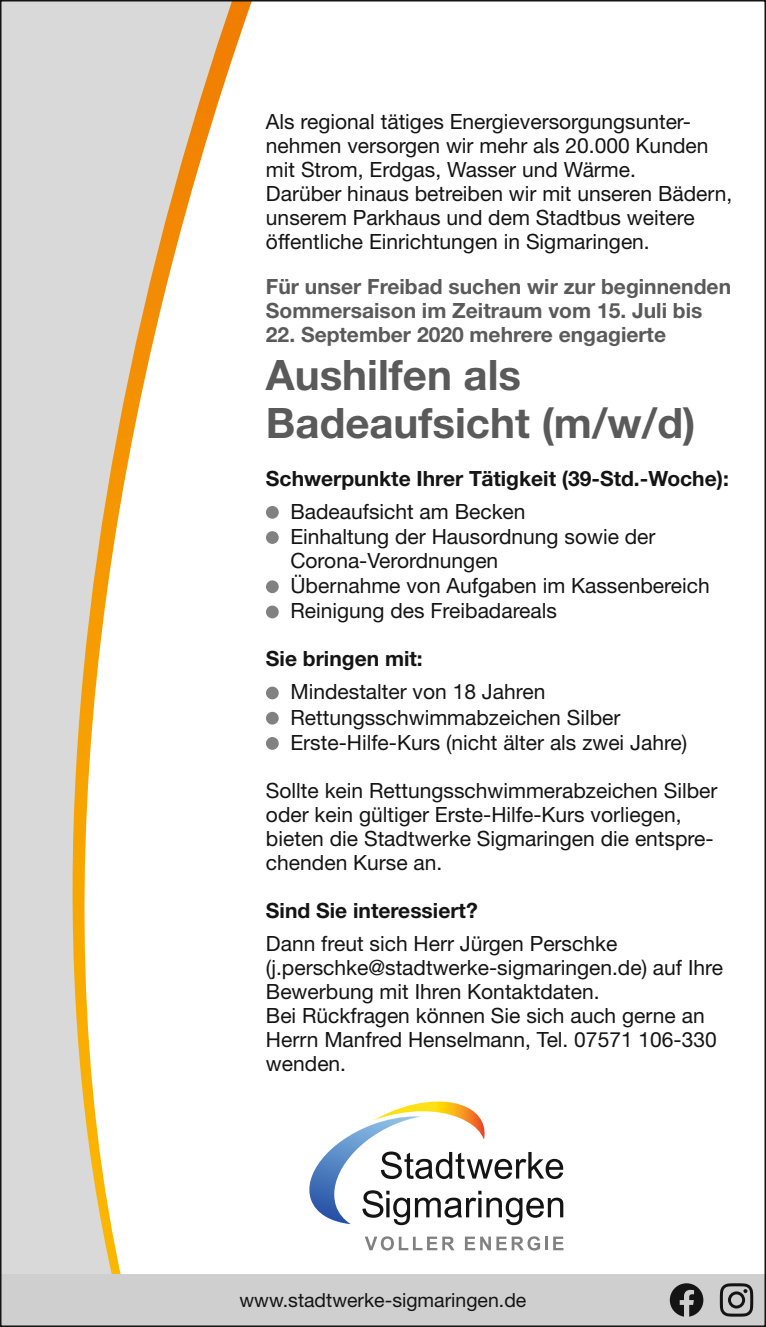
<style>
.page{position:relative;width:766px;height:1327px;background:#fff}
.page>*{position:absolute;margin:0;border:0;box-sizing:border-box;transform-origin:0 0}
.t1{font:700 42px/48px "Helvetica Neue LT Std";color:#5a5a5a}
.t2{font:21px/24px "Helvetica Neue LT Std";color:#131413}
.t3{font:700 21px/24px "Helvetica Neue LT Std";color:#5a5a5a}
.t4{font:700 21px "Helvetica Neue LT Std";color:#131413}
.t5{font:19.5px "Helvetica Neue LT Std";color:#131413}
</style>
<div class="page">
<svg style="left:3px;top:3px;width:273px;height:1271px"></svg>
<div style="left:266px;top:506px;width:13px;height:13px;background:#818181;border-radius:50%"></div>
<div style="left:266px;top:531px;width:13px;height:13px;background:#818181;border-radius:50%"></div>
<div style="left:266px;top:580px;width:13px;height:13px;background:#818181;border-radius:50%"></div>
<div style="left:266px;top:605px;width:13px;height:13px;background:#818181;border-radius:50%"></div>
<div style="left:266px;top:686px;width:13px;height:13px;background:#818181;border-radius:50%"></div>
<div style="left:266px;top:712px;width:13px;height:12px;background:#818181;border-radius:50%"></div>
<div style="left:266px;top:737px;width:13px;height:13px;background:#818181;border-radius:50%"></div>
<svg style="left:364px;top:1236px;width:90px;height:14px"></svg>
<svg style="left:465px;top:1236px;width:75px;height:14px"></svg>
<hr style="left:545px;top:1236px;width:3px;height:14px;background:#818181">
<svg style="left:553px;top:1236px;width:10px;height:14px"></svg>
<svg style="left:309px;top:1101px;width:254px;height:124px"></svg>
<div style="left:0;top:1274px;width:765px;height:51px;background:#cfcfd0"></div>
<svg style="left:669px;top:1283px;width:34px;height:33px"></svg>
<svg style="left:719px;top:1283px;width:34px;height:33px"></svg>
<p class="t2" style="left:266px;top:109px;width:467px">Als regional tätiges Energieversorgungsunter&shy;nehmen versorgen wir mehr als 20.000 Kunden mit Strom, Erdgas, Wasser und Wärme.<br>Darüber hinaus betreiben wir mit unseren Bädern, unserem Parkhaus und dem Stadtbus weitere öffentliche Einrichtungen in Sigmaringen.</p>
<p class="t3" style="left:266px;top:274px;width:466px">Für unser Freibad suchen wir zur beginnenden<br>Sommersaison im Zeitraum vom 15. Juli bis</p>
<p class="t3" style="left:266px;top:322px;width:401px">22. September 2020 mehrere engagierte</p>
<h1 class="t1" style="left:266px;top:350px;width:431px">Aushilfen als<br>Badeaufsicht (m/w/d)</h1>
<p class="t4" style="left:266px;top:465px;width:464px">Schwerpunkte Ihrer Tätigkeit (39-Std.-Woche):</p>
<p class="t2" style="left:290px;top:498px;width:420px;line-height:24.9px">Badeaufsicht am Becken<br>Einhaltung der Hausordnung sowie der<br>Corona--Verordnungen<br>Übernahme von Aufgaben im Kassenbereich<br>Reinigung des Freibadareals</p>
<p class="t4" style="left:266px;top:646px;width:158px">Sie bringen mit:</p>
<p class="t2" style="left:290px;top:679px;width:398px;line-height:25.2px">Mindestalter von 18 Jahren<br>Rettungsschwimmabzeichen Silber<br>Erste-Hilfe-Kurs (nicht älter als zwei Jahre)</p>
<p class="t2" style="left:266px;top:778px;width:453px">Sollte kein Rettungsschwimmerabzeichen Silber oder kein gültiger Erste-Hilfe-Kurs vorliegen, bieten die Stadtwerke Sigmaringen die entspre&shy;chenden Kurse an.</p>
<p class="t4" style="left:266px;top:897px;width:213px">Sind Sie interessiert?</p>
<p class="t2" style="left:266px;top:931px;width:458px">Dann freut sich Herr Jürgen Perschke (j.perschke@stadtwerke-sigmaringen.de) auf Ihre Bewerbung mit Ihren Kontaktdaten.<br>Bei Rückfragen können Sie sich auch gerne an Herrn Manfred Henselmann, Tel. 07571 106-330 wenden.</p>
<p class="t5" style="left:239px;top:1288px;width:288px">www.stadtwerke-sigmaringen.de</p>
</div>
